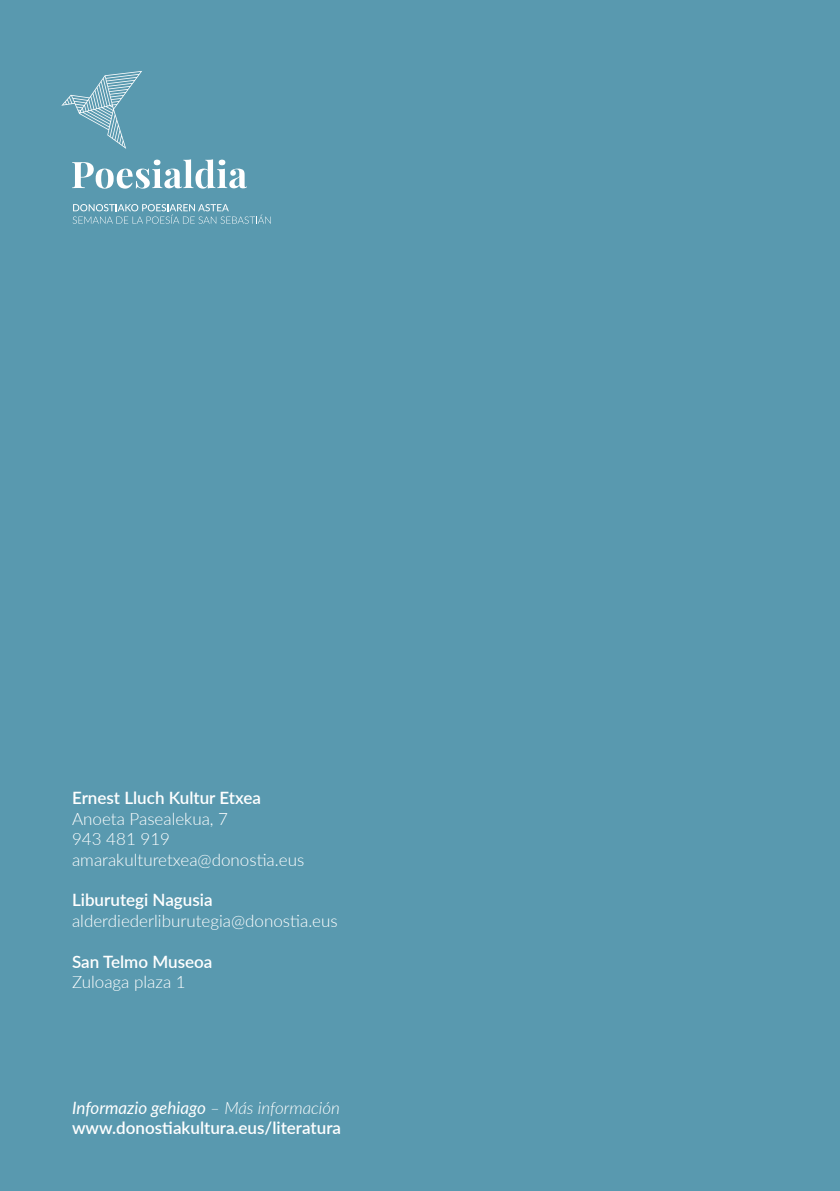
<style>
.page{position:relative;width:840px;height:1191px;background:#fff}
.page>*{position:absolute;margin:0;border:0;box-sizing:border-box;transform-origin:0 0}
.t1{font:300 17px "Lato";color:#fff}
.t2{font:600 17px "Lato";color:#fff}
.t3{font:italic 17px "Lato";color:#fff}
.s1{font-weight:300}
</style>
<div class="page">
<div style="left:0;top:0;width:839px;height:1191px;background:#5999af"></div>
<svg style="left:61px;top:71px;width:81px;height:78px"></svg>
<svg style="left:73px;top:204px;width:197px;height:20px"></svg>
<svg style="left:72px;top:159px;width:175px;height:30px"></svg>
<p class="t2" style="left:72px;top:785px;width:190px">Ernest Lluch Kultur Etxea</p>
<p class="t1" style="left:72px;top:806px;width:157px">Anoeta Pasealekua, 7</p>
<p class="t1" style="left:72px;top:827px;width:99px">943 481 919</p>
<p class="t1" style="left:72px;top:847px;width:233px">amarakulturetxea@donostia.eus</p>
<p class="t2" style="left:72px;top:887px;width:142px">Liburutegi Nagusia</p>
<p class="t1" style="left:72px;top:908px;width:267px">alderdiederliburutegia@donostia.eus</p>
<p class="t2" style="left:72px;top:949px;width:142px">San Telmo Museoa</p>
<p class="t1" style="left:72px;top:970px;width:115px">Zuloaga plaza 1</p>
<p class="t3" style="left:72px;top:1095px;width:269px">Informazio gehiago <span class="s1">– Más información</span></p>
<p class="t2" style="left:72px;top:1115px;width:270px">www.donostiakultura.eus/literatura</p>
</div>
